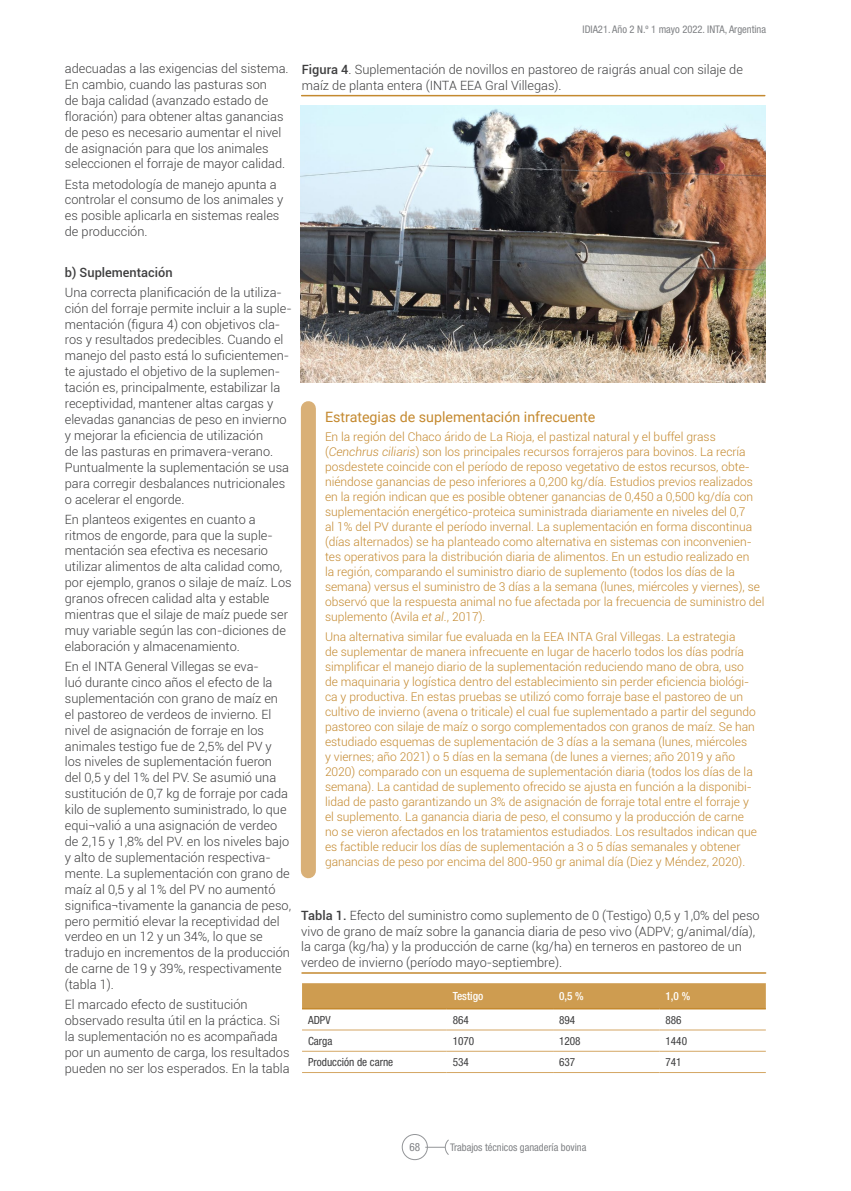
<style>
.page{position:relative;width:851px;height:1191px;background:#fff}
.page>*{position:absolute;margin:0;border:0;box-sizing:border-box;transform-origin:0 0}
.contenido{font:14.25px "Roboto";color:#c4892f}
.contenido-2{font:300 12.75px/15.9px "Roboto";color:#3e3e3f}
.contenido-3{font:500 12.75px "Roboto";color:#3e3e3f}
.contenido-4{font:300 12px/15px "Roboto";color:#c4892f}
.cuadros{font:condensed 11.25px "Helvetica Neue";color:#3e3e3f}
.contenido-5{font:500 condensed 11.25px "Helvetica Neue";color:#fff}
.t1{font:condensed 11.25px "Helvetica Neue LT Pro";color:#808285}
.t2{font:condensed 10.5px "Helvetica Neue LT Pro";color:#808285}
.t3{font:condensed 10.5px "Helvetica Neue";color:#808285}
.s1{font-weight:500}
.s2{font-style:italic}
</style>
<div class="page">
<div style="left:402px;top:1134px;width:25px;height:25px;border:1px solid #939598;border-radius:50%"></div>
<svg style="left:425px;top:1139px;width:24px;height:16px"></svg>
<div style="left:302px;top:983px;width:463px;height:25px;background:#ce9c50"></div>
<hr style="left:302px;top:1008px;width:144px;height:1px;background:#c4892f">
<hr style="left:446px;top:1008px;width:107px;height:1px;background:#c4892f">
<hr style="left:553px;top:1008px;width:106px;height:1px;background:#c4892f">
<hr style="left:659px;top:1008px;width:106px;height:1px;background:#c4892f">
<hr style="left:302px;top:1029px;width:144px;height:1px;background:#d4a663">
<hr style="left:446px;top:1029px;width:107px;height:1px;background:#d4a663">
<hr style="left:553px;top:1029px;width:106px;height:1px;background:#d4a663">
<hr style="left:659px;top:1029px;width:106px;height:1px;background:#d4a663">
<hr style="left:302px;top:1051px;width:144px;height:1px;background:#d4a663">
<hr style="left:446px;top:1051px;width:107px;height:1px;background:#d4a663">
<hr style="left:553px;top:1051px;width:106px;height:1px;background:#d4a663">
<hr style="left:659px;top:1051px;width:106px;height:1px;background:#d4a663">
<hr style="left:302px;top:1072px;width:144px;height:1px;background:#d4a663">
<hr style="left:446px;top:1072px;width:107px;height:1px;background:#d4a663">
<hr style="left:553px;top:1072px;width:106px;height:1px;background:#d4a663">
<hr style="left:659px;top:1072px;width:106px;height:1px;background:#d4a663">
<hr style="left:302px;top:972px;width:463px;height:1px;background:#c4892f">
<img style="left:301px;top:105px;width:464px;height:277px">
<hr style="left:301px;top:95px;width:463px;height:1px;background:#c4892f">
<div style="left:301px;top:408px;width:15px;height:462px;background:#d9b077"></div>
<p class="t2" style="left:582px;top:23px;width:185px">IDIA21. Año 2 N.º 1 mayo 2022. INTA, Argentina</p>
<p class="contenido-2" style="left:65px;top:60px;width:225px">adecuadas a las exigencias del sistema.<br>En cambio, cuando las pasturas son<br>de baja calidad (avanzado estado de floración) para obtener altas ganancias de peso es necesario aumentar el nivel de asignación para que los animales seleccionen el forraje de mayor calidad.</p>
<p class="contenido-2" style="left:65px;top:176px;width:220px">Esta metodología de manejo apunta a controlar el consumo de los animales y es posible aplicarla en sistemas reales de producción.</p>
<p class="contenido-3" style="left:65px;top:263px;width:109px">b) Suplementación</p>
<p class="contenido-2" style="left:65px;top:284px;width:228px">Una correcta planificación de la utiliza&shy;ción del forraje permite incluir a la suple&shy;mentación (figura 4) con objetivos cla&shy;ros y resultados predecibles. Cuando el manejo del pasto está lo suficientemen&shy;te ajustado el objetivo de la suplemen&shy;tación es, principalmente, estabilizar la receptividad, mantener altas cargas y elevadas ganancias de peso en invierno y mejorar la eficiencia de utilización<br>de las pasturas en primavera-verano.<br>Puntualmente la suplementación se usa para corregir desbalances nutricionales o acelerar el engorde.</p>
<p class="contenido-2" style="left:65px;top:511px;width:228px">En planteos exigentes en cuanto a ritmos de engorde, para que la suple&shy;mentación sea efectiva es necesario utilizar alimentos de alta calidad como, por ejemplo, granos o silaje de maíz. Los granos ofrecen calidad alta y estable mientras que el silaje de maíz puede ser muy variable según las con-diciones de elaboración y almacenamiento.</p>
<p class="contenido-2" style="left:65px;top:658px;width:228px">En el INTA General Villegas se eva-<br>luó durante cinco años el efecto de la suplementación con grano de maíz en<br>el pastoreo de verdeos de invierno. El nivel de asignación de forraje en los animales testigo fue de 2,5% del PV y los niveles de suplementación fueron del 0,5 y del 1% del PV. Se asumió una sustitución de 0,7 kg de forraje por cada kilo de suplemento suministrado, lo que equi¬valió a una asignación de verdeo de 2,15 y 1,8% del PV. en los niveles bajo y alto de suplementación respectiva&shy;mente. La suplementación con grano de maíz al 0,5 y al 1% del PV no aumentó significa¬tivamente la ganancia de peso, pero permitió elevar la receptividad del verdeo en un 12 y un 34%, lo que se tradujo en incrementos de la producción de carne de 19 y 39%, respectivamente (tabla 1).</p>
<p class="contenido-2" style="left:65px;top:996px;width:226px">El marcado efecto de sustitución observado resulta útil en la práctica. Si la suplementación no es acompañada por un aumento de carga, los resultados pueden no ser los esperados. En la tabla</p>
<p class="contenido-2" style="left:302px;top:62px;width:442px"><span class="s1">Figura 4</span>. Suplementación de novillos en pastoreo de raigrás anual con silaje de maíz de planta entera (INTA EEA Gral Villegas).</p>
<p class="contenido" style="left:325px;top:407px;width:272px">Estrategias de suplementación infrecuente</p>
<p class="contenido-4" style="left:325px;top:429px;width:441px">En la región del Chaco árido de La Rioja, el pastizal natural y el buffel grass (<span class="s2">Cenchrus ciliaris</span>) son los principales recursos forrajeros para bovinos. La recría posdestete coincide con el período de reposo vegetativo de estos recursos, obte&shy;niéndose ganancias de peso inferiores a 0,200 kg/día. Estudios previos realizados en la región indican que es posible obtener ganancias de 0,450 a 0,500 kg/día con suplementación energético-proteica suministrada diariamente en niveles del 0,7<br>al 1% del PV durante el período invernal. La suplementación en forma discontinua (días alternados) se ha planteado como alternativa en sistemas con inconvenien&shy;tes operativos para la distribución diaria de alimentos. En un estudio realizado en<br>la región, comparando el suministro diario de suplemento (todos los días de la semana) versus el suministro de 3 días a la semana (lunes, miércoles y viernes), se observó que la respuesta animal no fue afectada por la frecuencia de suministro del suplemento (Avila <span class="s2">et al.</span>, 2017).</p>
<p class="contenido-4" style="left:325px;top:628px;width:433px">Una alternativa similar fue evaluada en la EEA INTA Gral Villegas. La estrategia<br>de suplementar de manera infrecuente en lugar de hacerlo todos los días podría simplificar el manejo diario de la suplementación reduciendo mano de obra, uso de maquinaria y logística dentro del establecimiento sin perder eficiencia biológi&shy;ca y productiva. En estas pruebas se utilizó como forraje base el pastoreo de un cultivo de invierno (avena o triticale) el cual fue suplementado a partir del segundo pastoreo con silaje de maíz o sorgo complementados con granos de maíz. Se han estudiado esquemas de suplementación de 3 días a la semana (lunes, miércoles<br>y viernes; año 2021) o 5 días en la semana (de lunes a viernes; año 2019 y año 2020) comparado con un esquema de suplementación diaria (todos los días de la semana). La cantidad de suplemento ofrecido se ajusta en función a la disponibi&shy;lidad de pasto garantizando un 3% de asignación de forraje total entre el forraje y el suplemento. La ganancia diaria de peso, el consumo y la producción de carne no se vieron afectados en los tratamientos estudiados. Los resultados indican que es factible reducir los días de suplementación a 3 o 5 días semanales y obtener ganancias de peso por encima del 800-950 gr animal día (Diez y Méndez, 2020).</p>
<p class="contenido-2" style="left:301px;top:907px;width:460px"><span class="s1">Tabla 1.</span> Efecto del suministro como suplemento de 0 (Testigo) 0,5 y 1,0% del peso vivo de grano de maíz sobre la ganancia diaria de peso vivo (ADPV; g/animal/día), la carga (kg/ha) y la producción de carne (kg/ha) en terneros en pastoreo de un verdeo de invierno (período mayo-septiembre).</p>
<p class="contenido-5" style="left:452px;top:989px;width:32px">Testigo</p>
<p class="contenido-5" style="left:559px;top:989px;width:26px">0,5 %</p>
<p class="contenido-5" style="left:665px;top:989px;width:26px">1,0 %</p>
<p class="cuadros" style="left:308px;top:1013px;width:24px">ADPV</p>
<p class="cuadros" style="left:452px;top:1013px;width:18px">864</p>
<p class="cuadros" style="left:559px;top:1013px;width:18px">894</p>
<p class="cuadros" style="left:665px;top:1013px;width:18px">886</p>
<p class="cuadros" style="left:308px;top:1034px;width:26px">Carga</p>
<p class="cuadros" style="left:452px;top:1034px;width:23px">1070</p>
<p class="cuadros" style="left:559px;top:1034px;width:23px">1208</p>
<p class="cuadros" style="left:665px;top:1034px;width:23px">1440</p>
<p class="cuadros" style="left:308px;top:1055px;width:87px">Producción de carne</p>
<p class="cuadros" style="left:452px;top:1055px;width:18px">534</p>
<p class="cuadros" style="left:559px;top:1055px;width:18px">637</p>
<p class="cuadros" style="left:665px;top:1055px;width:18px">741</p>
<p class="t1" style="left:409px;top:1140px;width:12px">68</p>
<p class="t3" style="left:450px;top:1141px;width:138px">Trabajos técnicos ganadería bovina</p>
</div>
